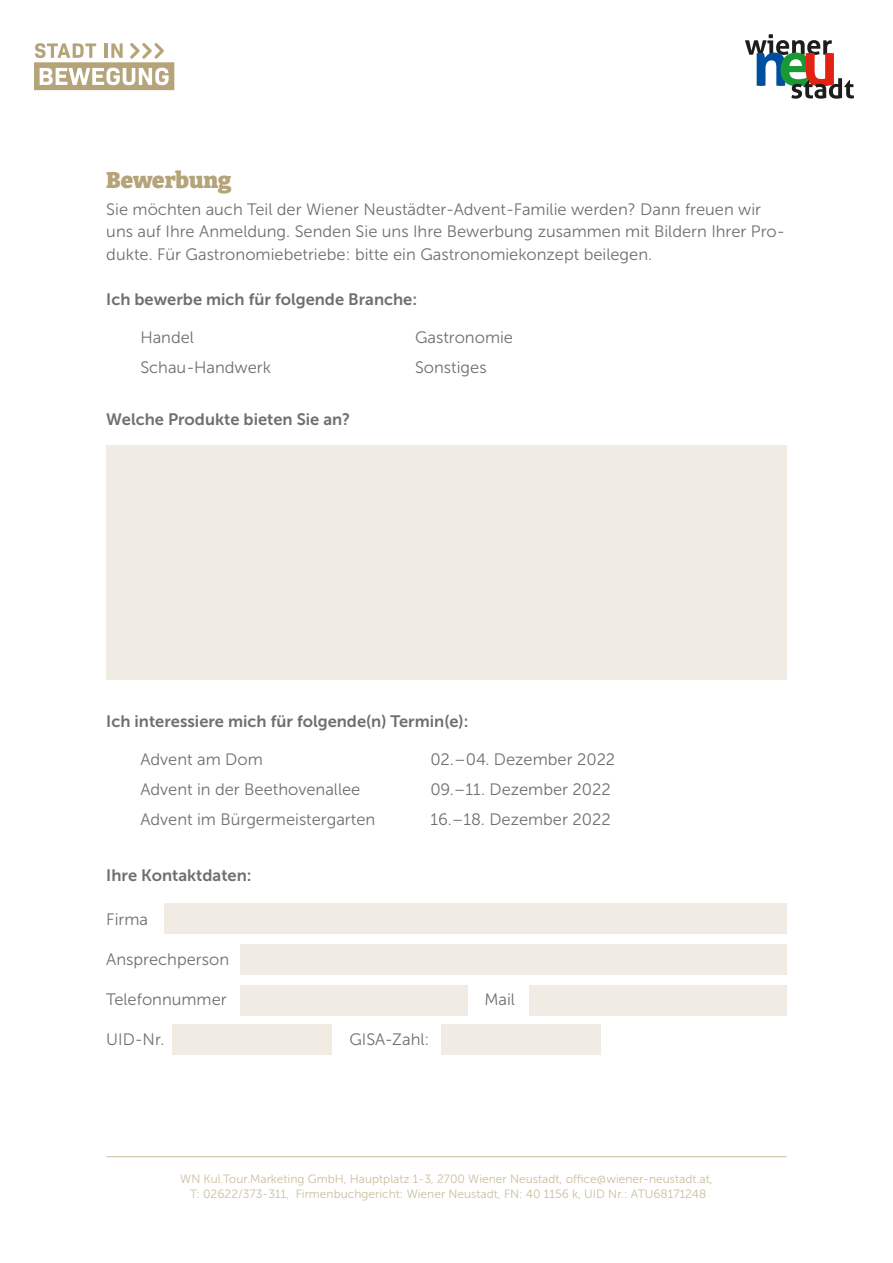
<style>
.page{position:relative;width:893px;height:1263px;background:#fff}
.page>*{position:absolute;margin:0;border:0;box-sizing:border-box;transform-origin:0 0}
.t1{font:900 22.5px "Bitter";color:#b5a479}
.t2{font:16.5px/22.5px "Museo Sans 300";color:#706f6f}
.t3{font:16.5px "Museo Sans 700";color:#706f6f}
.t4{font:12px/14.4px "Museo Sans 300";color:#cabe9f;text-align:center}
</style>
<div class="page">
<svg style="left:745px;top:34px;width:109px;height:65px"></svg>
<svg style="left:34px;top:43px;width:140px;height:47px"></svg>
<hr style="left:106px;top:1156px;width:681px;height:1px;background:#cabe9f">
<div style="left:106px;top:445px;width:681px;height:235px;background:#f0ece3"></div>
<div style="left:164px;top:903px;width:623px;height:30px;background:#f0ece3"></div>
<div style="left:240px;top:944px;width:547px;height:30px;background:#f0ece3"></div>
<div style="left:240px;top:985px;width:228px;height:30px;background:#f0ece3"></div>
<div style="left:529px;top:985px;width:258px;height:30px;background:#f0ece3"></div>
<div style="left:172px;top:1024px;width:160px;height:31px;background:#f0ece3"></div>
<div style="left:441px;top:1024px;width:159px;height:31px;background:#f0ece3"></div>
<h1 class="t1" style="left:106px;top:166px;width:127px">Bewerbung</h1>
<p class="t2" style="left:106px;top:198px;width:680px">Sie möchten auch Teil der Wiener Neustädter-Advent-Familie werden? Dann freuen wir uns auf Ihre Anmeldung. Senden Sie uns Ihre Bewerbung zusammen mit Bildern Ihrer Pro&shy;dukte. Für Gastronomiebetriebe: bitte ein Gastronomiekonzept beilegen.</p>
<p class="t3" style="left:106px;top:290px;width:312px">Ich bewerbe mich für folgende Branche:</p>
<p class="t2" style="left:140px;top:322px;width:132px;line-height:29.7px">Handel<br>Schau-Handwerk</p>
<p class="t2" style="left:415px;top:323px;width:100px;line-height:29.7px">Gastronomie<br>Sonstiges</p>
<p class="t3" style="left:106px;top:410px;width:246px">Welche Produkte bieten Sie an?</p>
<p class="t3" style="left:106px;top:712px;width:364px">Ich interessiere mich für folgende(n) Termin(e):</p>
<p class="t2" style="left:140px;top:748px;width:124px">Advent am Dom</p>
<p class="t2" style="left:430px;top:748px;width:186px">02.–04. Dezember 2022</p>
<p class="t2" style="left:140px;top:778px;width:222px">Advent in der Beethovenallee</p>
<p class="t2" style="left:430px;top:778px;width:182px">09.–11. Dezember 2022</p>
<p class="t2" style="left:140px;top:808px;width:236px">Advent im Bürgermeistergarten</p>
<p class="t2" style="left:430px;top:808px;width:182px">16.–18. Dezember 2022</p>
<p class="t3" style="left:106px;top:866px;width:147px">Ihre Kontaktdaten:</p>
<p class="t2" style="left:106px;top:908px;width:43px">Firma</p>
<p class="t2" style="left:106px;top:948px;width:124px">Ansprechperson</p>
<p class="t2" style="left:106px;top:988px;width:122px">Telefonnummer</p>
<p class="t2" style="left:484px;top:988px;width:32px">Mail</p>
<p class="t2" style="left:106px;top:1028px;width:60px">UID-Nr.</p>
<p class="t2" style="left:349px;top:1028px;width:82px">GISA-Zahl:</p>
<p class="t4" style="left:180px;top:1172px;width:534px">WN Kul.Tour.Marketing GmbH, Hauptplatz 1-3, 2700 Wiener Neustadt, office@wiener-neustadt.at,<br>T: 02622/373-311, Firmenbuchgericht: Wiener Neustadt, FN: 40 1156 k, UID Nr.: ATU68171248</p>
</div>
